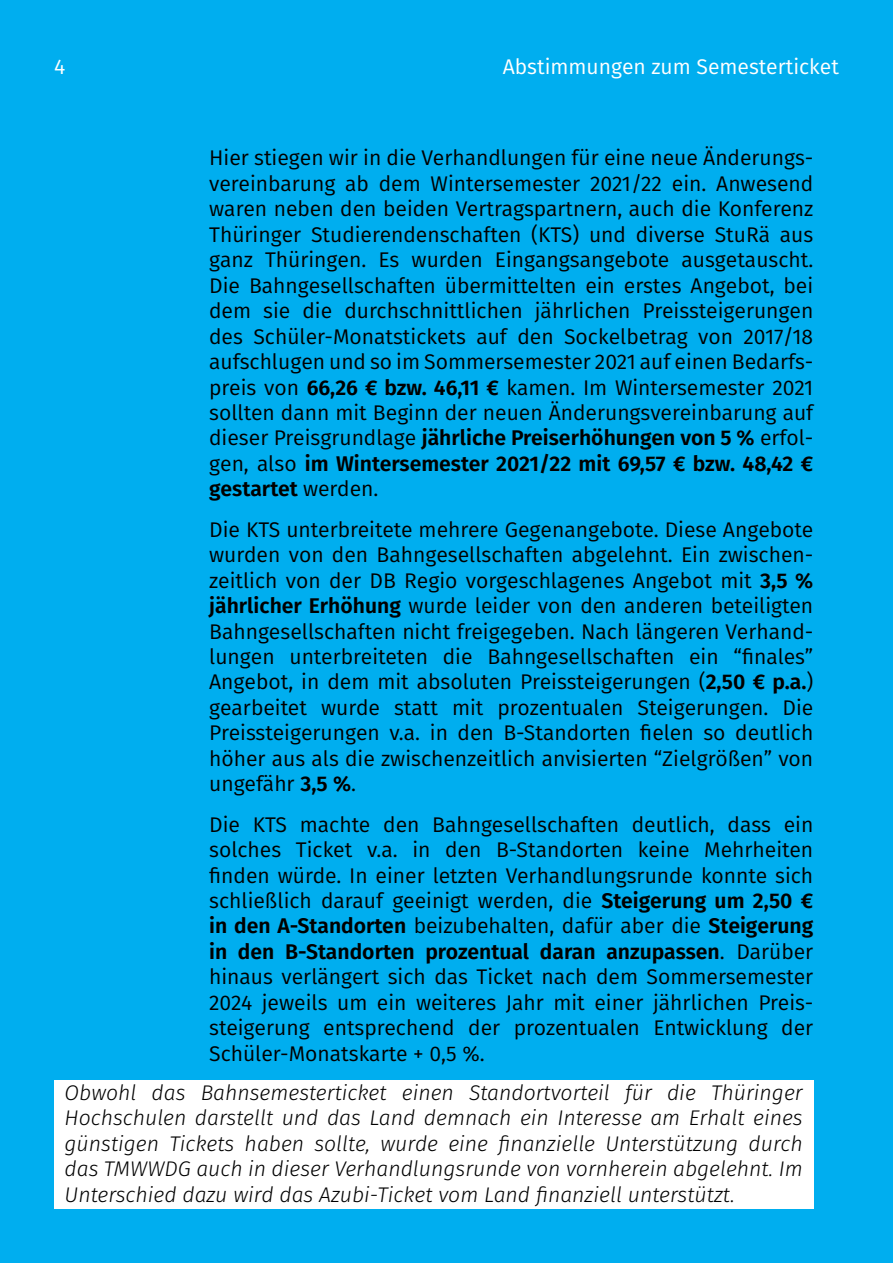
<style>
.page{position:relative;width:893px;height:1263px;background:#00aeef}
.page>*{position:absolute;margin:0;border:0;box-sizing:border-box;transform-origin:0 0}
.t1{font:21.15px/25.5px "Fira Sans";color:#000}
.t2{font:italic 300 21.15px/25.5px "Fira Sans";color:#000;text-align:justify}
.t3{font:21.15px "Fira Sans";color:#fff}
.s1{font-weight:600}
</style>
<div class="page">
<div style="left:54px;top:1080px;width:759px;height:129px;background:#fff"></div>
<p class="t3" style="left:54px;top:51px;width:13px">4</p>
<p class="t3" style="left:503px;top:51px;width:338px">Abstimmungen zum Semesterticket</p>
<p class="t1" style="left:209px;top:145px;width:606px">Hier stiegen wir in die Verhandlungen für eine neue Änderungs&shy;vereinbarung ab dem Wintersemester 2021/22 ein. Anwesend waren neben den beiden Vertragspartnern, auch die Konferenz Thüringer Studierendenschaften (KTS) und diverse StuRä aus ganz Thüringen. Es wurden Eingangsangebote ausgetauscht.<br>Die Bahngesellschaften übermittelten ein erstes Angebot, bei dem sie die durchschnittlichen jährlichen Preissteigerungen des Schüler-Monatstickets auf den Sockelbetrag von 2017/18 aufschlugen und so im Sommersemester 2021 auf einen Bedarfs&shy;preis von <span class="s1">66,26 € bzw. 46,11 €</span> kamen. Im Wintersemester 2021 sollten dann mit Beginn der neuen Änderungsvereinbarung auf dieser Preisgrundlage <span class="s1">jährliche Preiserhöhungen von 5 %</span> erfol&shy;gen, also <span class="s1">im Wintersemester 2021/22 mit 69,57 € bzw. 48,42 € gestartet</span> werden.</p>
<p class="t1" style="left:209px;top:516px;width:606px">Die KTS unterbreitete mehrere Gegenangebote. Diese Angebote wurden von den Bahngesellschaften abgelehnt. Ein zwischen&shy;zeitlich von der DB Regio vorgeschlagenes Angebot mit <span class="s1">3,5 % jährlicher Erhöhung</span> wurde leider von den anderen beteiligten Bahngesellschaften nicht freigegeben. Nach längeren Verhand&shy;lungen unterbreiteten die Bahngesellschaften ein “finales” Angebot, in dem mit absoluten Preissteigerungen (<span class="s1">2,50 € p.a.</span>) gearbeitet wurde statt mit prozentualen Steigerungen. Die Preissteigerungen v.a. in den B-Standorten fielen so deutlich höher aus als die zwischenzeitlich anvisierten “Zielgrößen” von ungefähr <span class="s1">3,5 %</span>.</p>
<p class="t1" style="left:209px;top:811px;width:606px;text-align:justify">Die KTS machte den Bahngesellschaften deutlich, dass ein solches Ticket v.a. in den B-Standorten keine Mehrheiten finden würde. In einer letzten Verhandlungsrunde konnte sich schließlich darauf geeinigt werden, die <span class="s1">Steigerung um 2,50 € in den A-Standorten</span> beizubehalten, dafür aber die <span class="s1">Steigerung in den B-Standorten prozentual daran anzupassen</span>. Darüber hinaus verlängert sich das Ticket nach dem Sommersemester 2024 jeweils um ein weiteres Jahr mit einer jährlichen Preis&shy;steigerung entsprechend der prozentualen Entwicklung der Schüler-Monatskarte + 0,5 %.</p>
<p class="t2" style="left:65px;top:1080px;width:740px">Obwohl das Bahnsemesterticket einen Standortvorteil für die Thüringer Hochschulen darstellt und das Land demnach ein Interesse am Erhalt eines günstigen Tickets haben sollte, wurde eine finanzielle Unterstützung durch das TMWWDG auch in dieser Verhandlungsrunde von vornherein abgelehnt. Im Unterschied dazu wird das Azubi-Ticket vom Land finanziell unterstützt.</p>
</div>
